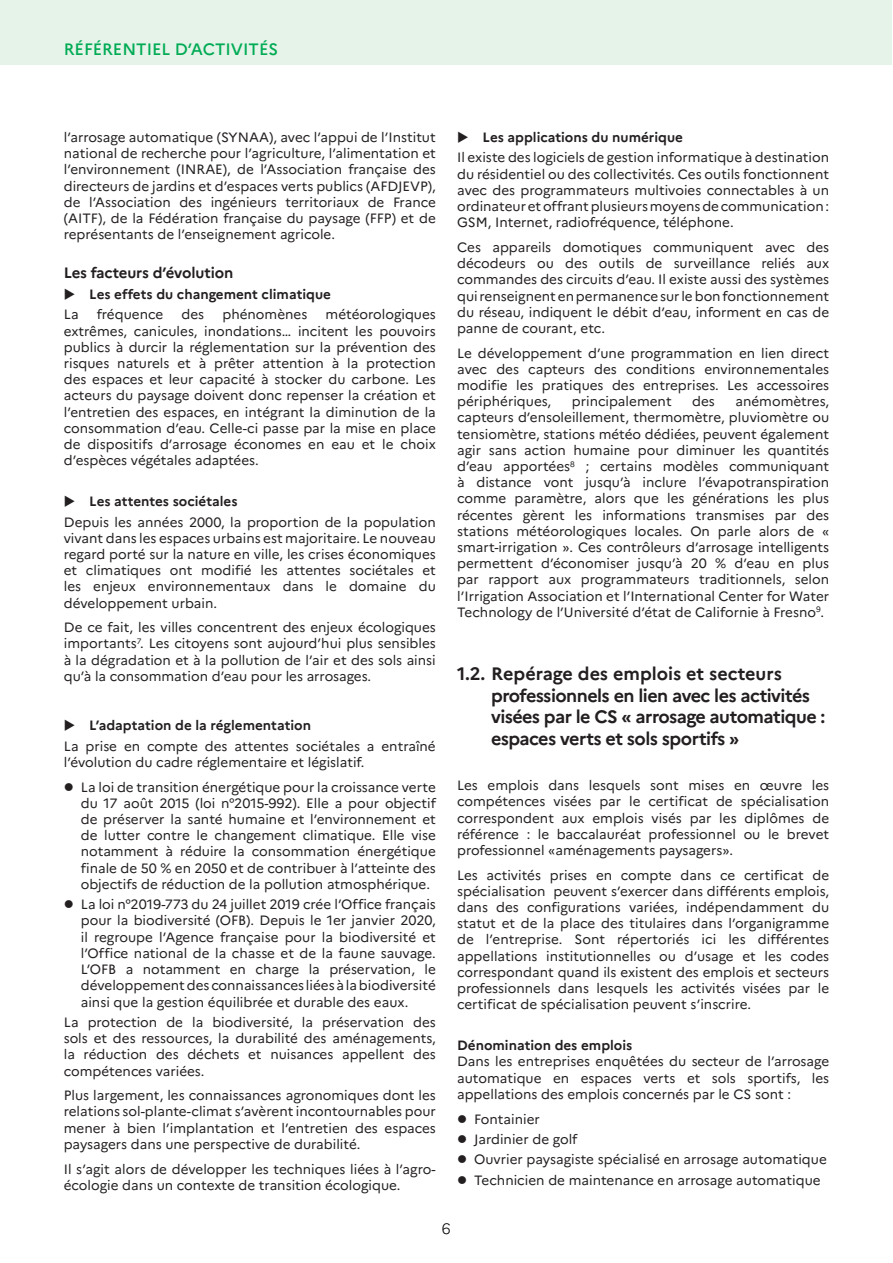
<style>
.page{position:relative;width:893px;height:1263px;background:#fff}
.page>*{position:absolute;margin:0;border:0;box-sizing:border-box;transform-origin:0 0}
._1_titre_Contexte{font:700 18px/21.6px "Marianne";letter-spacing:-.03em;color:#231f20}
.t1{font:500 16.5px "Marianne";color:#00ab54}
._1-1_Inter-titre_Con{font:700 15px "Marianne";letter-spacing:-.01em;color:#231f20}
.t2{font:300 15px "Marianne";color:#000}
.Texte_sans-cesure{font:13.5px/16.2px "Marianne";color:#231f20;text-align:justify}
.Texte_sans-espace-de{font:700 13.5px "Marianne";color:#231f20}
</style>
<div class="page">
<div style="left:0;top:0;width:892px;height:64px;background:#e6f3e9"></div>
<p class="t1" style="left:64px;top:39px;width:216px">RÉFÉRENTIEL D’ACTIVITÉS</p>
<p class="Texte_sans-cesure" style="left:64px;top:129px;width:374px">l’arrosage automatique (SYNAA), avec l’appui de l’Institut national de recherche pour l’agriculture, l’alimentation et l’environnement (INRAE), de l’Association française des directeurs de jardins et d’espaces verts publics (AFDJEVP), de l’Association des ingénieurs territoriaux de France (AITF), de la Fédération française du paysage (FFP) et de représentants de l’enseignement agricole.</p>
<p class="_1-1_Inter-titre_Con" style="left:64px;top:264px;width:171px">Les facteurs d’évolution</p>
<p class="Texte_sans-espace-de" style="left:89px;top:286px;width:243px">Les effets du changement climatique</p>
<p class="Texte_sans-cesure" style="left:64px;top:306px;width:16px">La</p>
<p class="Texte_sans-cesure" style="left:97px;top:306px;width:68px">fréquence</p>
<p class="Texte_sans-cesure" style="left:181px;top:306px;width:24px">des</p>
<p class="Texte_sans-cesure" style="left:222px;top:306px;width:86px">phénomènes</p>
<p class="Texte_sans-cesure" style="left:64px;top:306px;width:374px;text-indent:262px">météorologiques extrêmes, canicules, inondations… incitent les pouvoirs publics à durcir la réglementation sur la prévention des risques naturels et à prêter attention à la protection des espaces et leur capacité à stocker du carbone. Les acteurs du paysage doivent donc repenser la création et l’entretien des espaces, en intégrant la diminution de la consommation d’eau. Celle-ci passe par la mise en place de dispositifs d’arrosage économes en eau et le choix d’espèces végétales adaptées.</p>
<p class="Texte_sans-espace-de" style="left:89px;top:493px;width:150px">Les attentes sociétales</p>
<p class="Texte_sans-cesure" style="left:64px;top:514px;width:374px">Depuis les années 2000, la proportion de la population vivant dans les espaces urbains est majoritaire. Le nouveau regard porté sur la nature en ville, les crises économiques et climatiques ont modifié les attentes sociétales et les enjeux environnementaux dans le domaine du développement urbain.</p>
<p class="Texte_sans-cesure" style="left:64px;top:619px;width:374px">De ce fait, les villes concentrent des enjeux écologiques importants<sup>7</sup>. Les citoyens sont aujourd’hui plus sensibles à la dégradation et à la pollution de l’air et des sols ainsi qu’à la consommation d’eau pour les arrosages.</p>
<p class="Texte_sans-espace-de" style="left:89px;top:717px;width:223px">L’adaptation de la réglementation</p>
<p class="Texte_sans-cesure" style="left:64px;top:738px;width:374px">La prise en compte des attentes sociétales a entraîné l’évolution du cadre réglementaire et législatif.</p>
<p class="Texte_sans-cesure" style="left:81px;top:779px;width:357px">La loi de transition énergétique pour la croissance verte du 17 août 2015 (loi n°2015-992). Elle a pour objectif de préserver la santé humaine et l’environnement et de lutter contre le changement climatique. Elle vise notamment à réduire la consommation énergétique finale de 50 % en 2050 et de contribuer à l’atteinte des objectifs de réduction de la pollution atmosphérique.</p>
<p class="Texte_sans-cesure" style="left:81px;top:896px;width:357px">La loi n°2019-773 du 24 juillet 2019 crée l’Office français pour la biodiversité (OFB). Depuis le 1er janvier 2020, il regroupe l’Agence française pour la biodiversité et l’Office national de la chasse et de la faune sauvage.<br>L’OFB a notamment en charge la préservation, le développement des connaissances liées à la biodiversité ainsi que la gestion équilibrée et durable des eaux.</p>
<p class="Texte_sans-cesure" style="left:64px;top:1014px;width:374px">La protection de la biodiversité, la préservation des sols et des ressources, la durabilité des aménagements, la réduction des déchets et nuisances appellent des compétences variées.</p>
<p class="Texte_sans-cesure" style="left:64px;top:1087px;width:374px">Plus largement, les connaissances agronomiques dont les relations sol-plante-climat s’avèrent incontournables pour mener à bien l’implantation et l’entretien des espaces paysagers dans une perspective de durabilité.</p>
<p class="Texte_sans-cesure" style="left:64px;top:1161px;width:374px">Il s’agit alors de développer les techniques liées à l’agro&shy;écologie dans un contexte de transition écologique.</p>
<p class="Texte_sans-espace-de" style="left:483px;top:129px;width:202px">Les applications du numérique</p>
<p class="Texte_sans-cesure" style="left:457px;top:149px;width:374px">Il existe des logiciels de gestion informatique à destination du résidentiel ou des collectivités. Ces outils fonctionnent avec des programmateurs multivoies connectables à un ordinateur et offrant plusieurs moyens de communication:<br>GSM, Internet, radiofréquence, téléphone.</p>
<p class="Texte_sans-cesure" style="left:457px;top:239px;width:374px">Ces appareils domotiques communiquent avec des décodeurs ou des outils de surveillance reliés aux commandes des circuits d’eau. Il existe aussi des systèmes qui renseignent en permanence sur le bon fonctionnement du réseau, indiquent le débit d’eau, informent en cas de panne de courant, etc.</p>
<p class="Texte_sans-cesure" style="left:457px;top:345px;width:374px">Le développement d’une programmation en lien direct avec des capteurs des conditions environnementales modifie les pratiques des entreprises. Les accessoires périphériques,</p>
<p class="Texte_sans-cesure" style="left:572px;top:393px;width:101px">principalement</p>
<p class="Texte_sans-cesure" style="left:692px;top:393px;width:24px">des</p>
<p class="Texte_sans-cesure" style="left:457px;top:393px;width:374px;text-indent:278px">anémomètres, capteurs d’ensoleillement, thermomètre, pluviomètre ou tensiomètre, stations météo dédiées, peuvent également agir sans action humaine pour diminuer les quantités d’eau apportées<sup>8</sup> ; certains modèles communiquant à distance vont jusqu’à inclure l’évapotranspiration comme paramètre, alors que les générations les plus récentes gèrent les informations transmises par des stations météorologiques locales. On parle alors de « smart-irrigation ». Ces contrôleurs d’arrosage intelligents permettent d’économiser jusqu’à 20 % d’eau en plus par rapport aux programmateurs traditionnels, selon l’Irrigation Association et l’International Center for Water Technology de l’Université d’état de Californie à Fresno<sup>9</sup>.</p>
<p class="_1_titre_Contexte" style="left:491px;top:663px;width:336px;text-indent:-34px">1.2. Repérage des emplois et secteurs professionnels en lien avec les activités visées par le CS « arrosage automatique : espaces verts et sols sportifs »</p>
<p class="Texte_sans-cesure" style="left:457px;top:777px;width:374px">Les emplois dans lesquels sont mises en œuvre les compétences visées par le certificat de spécialisation correspondent aux emplois visés par les diplômes de référence : le baccalauréat professionnel ou le brevet professionnel «aménagements paysagers».</p>
<p class="Texte_sans-cesure" style="left:457px;top:867px;width:374px">Les activités prises en compte dans ce certificat de spécialisation peuvent s’exercer dans différents emplois, dans des configurations variées, indépendamment du statut et de la place des titulaires dans l’organigramme de l’entreprise. Sont répertoriés ici les différentes appellations institutionnelles ou d’usage et les codes correspondant quand ils existent des emplois et secteurs professionnels dans lesquels les activités visées par le certificat de spécialisation peuvent s’inscrire.</p>
<p class="Texte_sans-espace-de" style="left:457px;top:1037px;width:177px">Dénomination des emplois</p>
<p class="Texte_sans-cesure" style="left:457px;top:1053px;width:374px">Dans les entreprises enquêtées du secteur de l’arrosage automatique en espaces verts et sols sportifs, les appellations des emplois concernés par le CS sont :</p>
<p class="Texte_sans-cesure" style="left:474px;top:1110px;width:67px">Fontainier</p>
<p class="Texte_sans-cesure" style="left:474px;top:1131px;width:105px">Jardinier de golf</p>
<p class="Texte_sans-cesure" style="left:474px;top:1151px;width:354px">Ouvrier paysagiste spécialisé en arrosage automatique</p>
<p class="Texte_sans-cesure" style="left:474px;top:1172px;width:348px">Technicien de maintenance en arrosage automatique</p>
<p class="t2" style="left:442px;top:1219px;width:10px">6</p>
</div>
